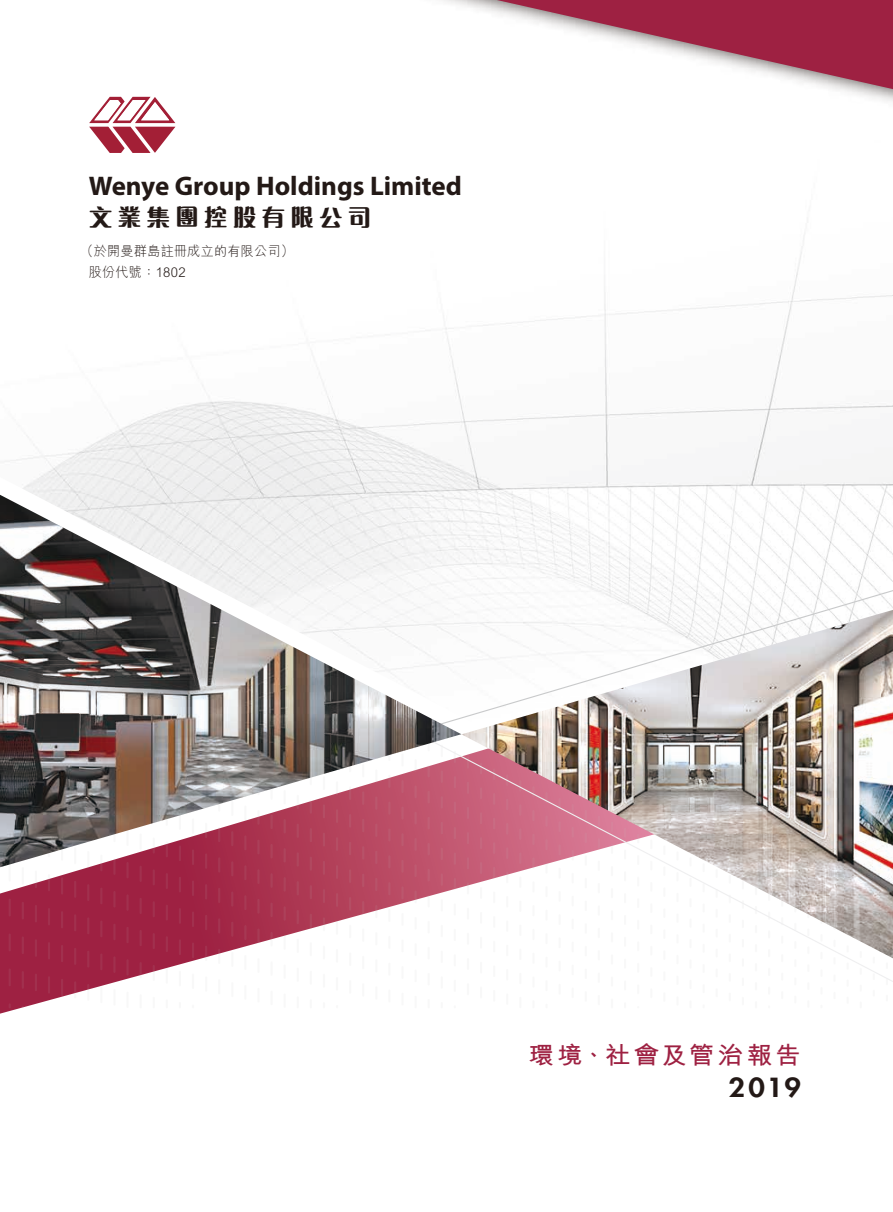
<style>
.page{position:relative;width:893px;height:1212px;background:#fff}
.page>*{position:absolute;margin:0;border:0;box-sizing:border-box;transform-origin:0 0}
.t1{font:700 27px "Myriad Pro";color:#231916}
.t2{font:800 25.65px "Futura Std";color:#231916;scale:1.11 1}
.t3{font:700 24.15px "M Hei HK";letter-spacing:.125em;color:#9e2142;scale:1.05 1}
.t4{font:700 24px "M Ngai HK";letter-spacing:.2em;color:#231916}
.t5{font:300 13.5px "M Hei HK";letter-spacing:.025em;color:#231916}
</style>
<div class="page">
<img style="left:4px;top:96px;width:889px;height:387px">
<svg style="left:0;top:483px;width:893px;height:531px"></svg>
<img style="left:461px;top:872px;width:432px;height:86px">
<img style="left:335px;top:0;width:558px;height:151px">
<svg style="left:497px;top:0;width:396px;height:89px"></svg>
<img style="left:0;top:563px;width:893px;height:309px">
<img style="left:0;top:495px;width:461px;height:372px">
<svg style="left:89px;top:97px;width:86px;height:56px"></svg>
<p class="t1" style="left:89px;top:168px;width:375px">Wenye Group Holdings Limited</p>
<p class="t4" style="left:89px;top:205px;width:284px">文業集團控股有限公司</p>
<p class="t5" style="left:81px;top:244px;width:215px">（於開曼群島註冊成立的有限公司）</p>
<p class="t5" style="left:89px;top:265px;width:98px">股份代號：1802</p>
<p class="t3" style="left:528px;top:1037px;width:261px">環境、社會及管治報告</p>
<p class="t2" style="left:728px;top:1072px;width:67px">2019</p>
</div>
